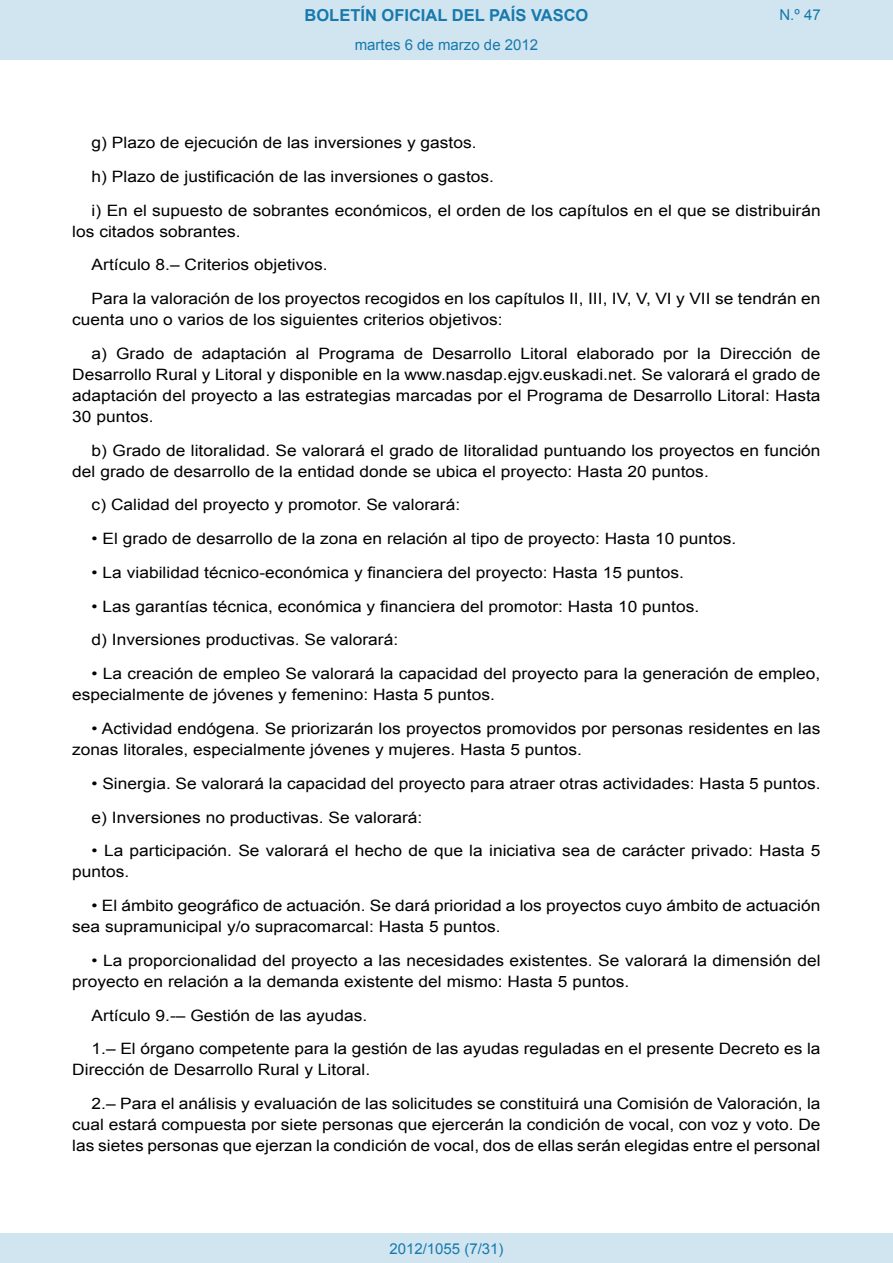
<style>
.page{position:relative;width:893px;height:1263px;background:#fff}
.page>*{position:absolute;margin:0;border:0;box-sizing:border-box;transform-origin:0 0}
.t1{font:700 16.5px "Arial";color:#1879ad}
.BOPVDetalle{font:15.6px/21px "Arial";color:#000;scale:1.11 1}
.Paginacion_Centro{font:15px "Arial";color:#1879ad}
</style>
<div class="page">
<div style="left:0;top:0;width:893px;height:60px;background:#d0e5f0"></div>
<div style="left:0;top:1233px;width:893px;height:30px;background:#d0e5f0"></div>
<p class="t1" style="left:305px;top:4px;width:285px">BOLETÍN OFICIAL DEL PAÍS VASCO</p>
<p class="Paginacion_Centro" style="left:355px;top:35px;width:185px">martes 6 de marzo de 2012</p>
<p class="Paginacion_Centro" style="left:779px;top:5px;width:43px">N.º 47</p>
<p class="BOPVDetalle" style="left:92px;top:132px;width:348px">g) Plazo de ejecución de las inversiones y gastos.</p>
<p class="BOPVDetalle" style="left:92px;top:166px;width:364px">h) Plazo de justificación de las inversiones o gastos.</p>
<p class="BOPVDetalle" style="left:72px;top:200px;width:676px;text-indent:19px">i) En el supuesto de sobrantes económicos, el orden de los capítulos en el que se distribuirán los citados sobrantes.</p>
<p class="BOPVDetalle" style="left:92px;top:255px;width:214px">Artículo 8.– Criterios objetivos.</p>
<p class="BOPVDetalle" style="left:72px;top:288px;width:676px;text-indent:19px">Para la valoración de los proyectos recogidos en los capítulos II, III, IV, V, VI y VII se tendrán en cuenta uno o varios de los siguientes criterios objetivos:</p>
<p class="BOPVDetalle" style="left:72px;top:343px;width:676px;text-align:justify;text-indent:19px">a) Grado de adaptación al Programa de Desarrollo Litoral elaborado por la Dirección de Desarrollo Rural y Litoral y disponible en la www.nasdap.ejgv.euskadi.net. Se valorará el grado de adaptación del proyecto a las estrategias marcadas por el Programa de Desarrollo Litoral: Hasta 30 puntos.</p>
<p class="BOPVDetalle" style="left:72px;top:440px;width:676px;text-indent:19px">b) Grado de litoralidad. Se valorará el grado de litoralidad puntuando los proyectos en función del grado de desarrollo de la entidad donde se ubica el proyecto: Hasta 20 puntos.</p>
<p class="BOPVDetalle" style="left:92px;top:495px;width:333px">c) Calidad del proyecto y promotor. Se valorará:</p>
<p class="BOPVDetalle" style="left:92px;top:528px;width:582px">• El grado de desarrollo de la zona en relación al tipo de proyecto: Hasta 10 puntos.</p>
<p class="BOPVDetalle" style="left:92px;top:562px;width:535px">• La viabilidad técnico-económica y financiera del proyecto: Hasta 15 puntos.</p>
<p class="BOPVDetalle" style="left:92px;top:596px;width:549px">• Las garantías técnica, económica y financiera del promotor: Hasta 10 puntos.</p>
<p class="BOPVDetalle" style="left:92px;top:630px;width:278px">d) Inversiones productivas. Se valorará:</p>
<p class="BOPVDetalle" style="left:72px;top:663px;width:675px;text-indent:19px">• La creación de empleo Se valorará la capacidad del proyecto para la generación de empleo, especialmente de jóvenes y femenino: Hasta 5 puntos.</p>
<p class="BOPVDetalle" style="left:72px;top:718px;width:675px;text-indent:19px">• Actividad endógena. Se priorizarán los proyectos promovidos por personas residentes en las zonas litorales, especialmente jóvenes y mujeres. Hasta 5 puntos.</p>
<p class="BOPVDetalle" style="left:92px;top:773px;width:658px">• Sinergia. Se valorará la capacidad del proyecto para atraer otras actividades: Hasta 5 puntos.</p>
<p class="BOPVDetalle" style="left:92px;top:807px;width:299px">e) Inversiones no productivas. Se valorará:</p>
<p class="BOPVDetalle" style="left:72px;top:840px;width:676px;text-indent:19px">• La participación. Se valorará el hecho de que la iniciativa sea de carácter privado: Hasta 5 puntos.</p>
<p class="BOPVDetalle" style="left:72px;top:895px;width:675px;text-indent:19px">• El ámbito geográfico de actuación. Se dará prioridad a los proyectos cuyo ámbito de actuación sea supramunicipal y/o supracomarcal: Hasta 5 puntos.</p>
<p class="BOPVDetalle" style="left:72px;top:950px;width:676px;text-indent:19px">• La proporcionalidad del proyecto a las necesidades existentes. Se valorará la dimensión del proyecto en relación a la demanda existente del mismo: Hasta 5 puntos.</p>
<p class="BOPVDetalle" style="left:92px;top:1005px;width:250px">Artículo 9.-– Gestión de las ayudas.</p>
<p class="BOPVDetalle" style="left:72px;top:1038px;width:676px;text-indent:19px">1.– El órgano competente para la gestión de las ayudas reguladas en el presente Decreto es la<br>Dirección de Desarrollo Rural y Litoral.</p>
<p class="BOPVDetalle" style="left:72px;top:1093px;width:676px;text-align:justify;text-indent:19px">2.– Para el análisis y evaluación de las solicitudes se constituirá una Comisión de Valoración, la cual estará compuesta por siete personas que ejercerán la condición de vocal, con voz y voto. De las sietes personas que ejerzan la condición de vocal, dos de ellas serán elegidas entre el personal</p>
<p class="Paginacion_Centro" style="left:389px;top:1238px;width:116px">2012/1055 (7/31)</p>
</div>
